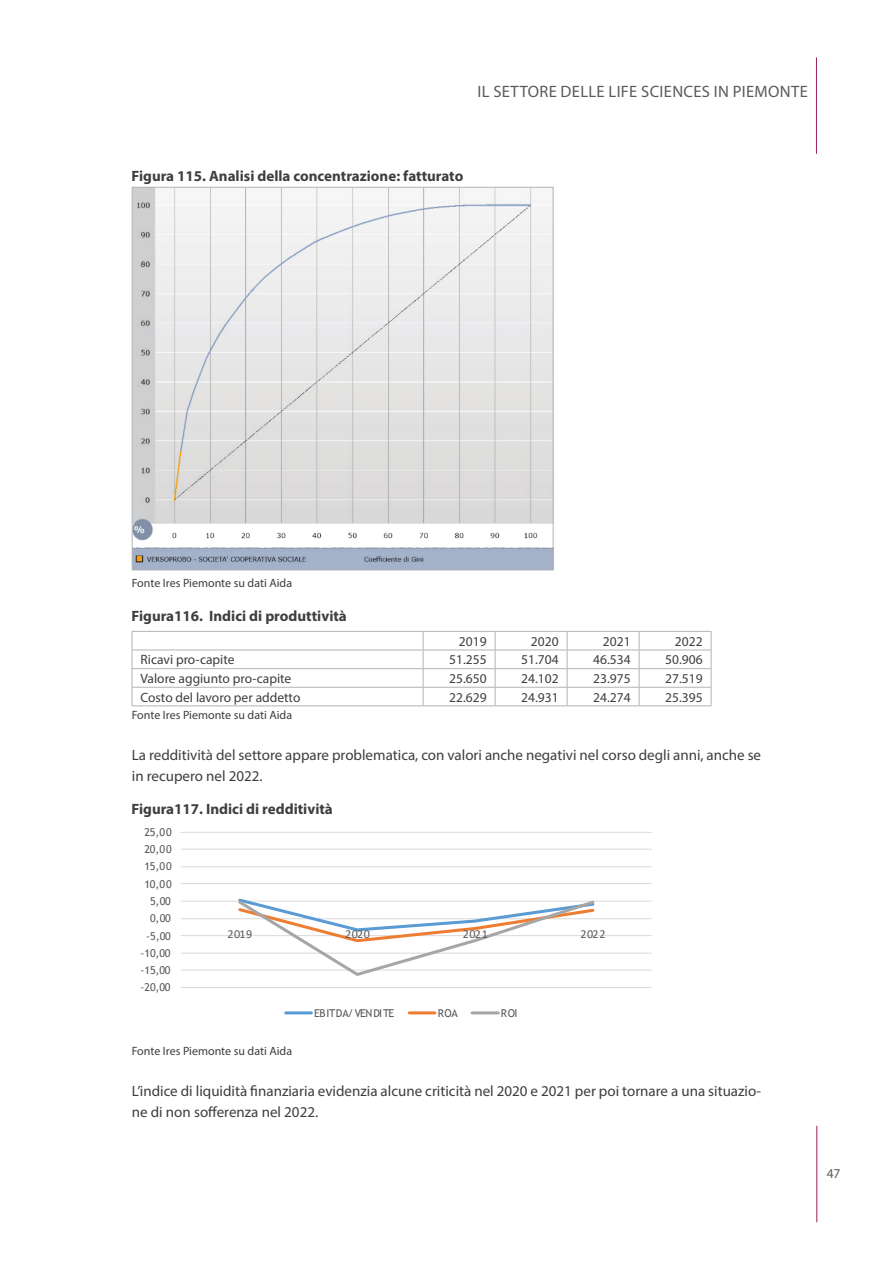
<style>
.page{position:relative;width:893px;height:1263px;background:#fff}
.page>*{position:absolute;margin:0;border:0;box-sizing:border-box;transform-origin:0 0}
.t1{font:16.5px "Myriad Pro";letter-spacing:.02em;color:#595a5b}
.Testo{font:15px/20.5px "Myriad Pro";color:#3e3e40}
.Titolo_tabella_figur{font:700 15px "Myriad Pro";color:#3e3e40}
.Testo_cella{font:13.5px "Myriad Pro";color:#3e3e40}
.Testo_colonna{font:13.5px "Myriad Pro";color:#3e3e40}
.t2{font:13.5px "Myriad Pro";color:#595a5b}
.t3{font:12.15px "Calibri";letter-spacing:.05em;color:#5b5a5a}
.Fonte{font:12px "Myriad Pro";color:#3e3e40}
.t4{font:10.8px "Trebuchet MS";letter-spacing:-.025em;color:#5b5a5a}
</style>
<div class="page">
<hr style="left:816px;top:1126px;width:1px;height:96px;background:#9b1f5a">
<hr style="left:816px;top:57px;width:1px;height:97px;background:#9b1f5a">
<img style="left:134px;top:189px;width:417px;height:379px">
<hr style="left:132px;top:631px;width:291px;height:1px;background:#b2b4b6">
<hr style="left:423px;top:631px;width:72px;height:1px;background:#b2b4b6">
<hr style="left:495px;top:631px;width:72px;height:1px;background:#b2b4b6">
<hr style="left:567px;top:631px;width:72px;height:1px;background:#b2b4b6">
<hr style="left:639px;top:631px;width:72px;height:1px;background:#b2b4b6">
<hr style="left:132px;top:650px;width:291px;height:1px;background:#b2b4b6">
<hr style="left:423px;top:650px;width:72px;height:1px;background:#b2b4b6">
<hr style="left:495px;top:650px;width:72px;height:1px;background:#b2b4b6">
<hr style="left:567px;top:650px;width:72px;height:1px;background:#b2b4b6">
<hr style="left:639px;top:650px;width:72px;height:1px;background:#b2b4b6">
<hr style="left:132px;top:668px;width:291px;height:1px;background:#b2b4b6">
<hr style="left:423px;top:668px;width:72px;height:1px;background:#b2b4b6">
<hr style="left:495px;top:668px;width:72px;height:1px;background:#b2b4b6">
<hr style="left:567px;top:668px;width:72px;height:1px;background:#b2b4b6">
<hr style="left:639px;top:668px;width:72px;height:1px;background:#b2b4b6">
<hr style="left:132px;top:687px;width:291px;height:1px;background:#b2b4b6">
<svg style="left:132px;top:632px;width:1px;height:74px"></svg>
<hr style="left:423px;top:687px;width:72px;height:1px;background:#b2b4b6">
<svg style="left:423px;top:631px;width:1px;height:75px"></svg>
<hr style="left:495px;top:687px;width:72px;height:1px;background:#b2b4b6">
<svg style="left:495px;top:631px;width:1px;height:75px"></svg>
<hr style="left:567px;top:687px;width:72px;height:1px;background:#b2b4b6">
<svg style="left:567px;top:631px;width:1px;height:75px"></svg>
<hr style="left:639px;top:687px;width:72px;height:1px;background:#b2b4b6">
<svg style="left:639px;top:631px;width:1px;height:75px"></svg>
<svg style="left:711px;top:631px;width:1px;height:75px"></svg>
<hr style="left:132px;top:706px;width:291px;height:1px;background:#b2b4b6">
<hr style="left:423px;top:706px;width:72px;height:1px;background:#b2b4b6">
<hr style="left:495px;top:706px;width:72px;height:1px;background:#b2b4b6">
<hr style="left:567px;top:706px;width:72px;height:1px;background:#b2b4b6">
<hr style="left:639px;top:706px;width:72px;height:1px;background:#b2b4b6">
<hr style="left:181px;top:987px;width:471px;height:1px;background:#dadada">
<hr style="left:181px;top:969px;width:471px;height:1px;background:#dadada">
<hr style="left:181px;top:953px;width:471px;height:1px;background:#dadada">
<hr style="left:181px;top:935px;width:471px;height:1px;background:#dadada">
<hr style="left:181px;top:901px;width:471px;height:1px;background:#dadada">
<hr style="left:181px;top:883px;width:471px;height:1px;background:#dadada">
<hr style="left:181px;top:866px;width:471px;height:1px;background:#dadada">
<hr style="left:181px;top:849px;width:471px;height:1px;background:#dadada">
<hr style="left:181px;top:832px;width:471px;height:1px;background:#dadada">
<hr style="left:181px;top:918px;width:471px;height:1px;background:#dadada">
<svg style="left:236px;top:898px;width:361px;height:78px"></svg>
<hr style="left:286px;top:1011px;width:25px;height:3px;background:#5b9bd4">
<hr style="left:409px;top:1011px;width:26px;height:3px;background:#ee7d31">
<hr style="left:472px;top:1011px;width:26px;height:3px;background:#a6a6a6">
<p class="t1" style="left:477px;top:82px;width:332px">IL SETTORE DELLE LIFE SCIENCES IN PIEMONTE</p>
<p class="Titolo_tabella_figur" style="left:132px;top:166px;width:333px">Figura 115. Analisi della concentrazione: fatturato</p>
<p class="Fonte" style="left:132px;top:576px;width:162px">Fonte Ires Piemonte su dati Aida</p>
<p class="Titolo_tabella_figur" style="left:132px;top:606px;width:217px">Figura116. Indici di produttività</p>
<p class="Testo_cella" style="left:459px;top:633px;width:29px">2019</p>
<p class="Testo_cella" style="left:531px;top:633px;width:29px">2020</p>
<p class="Testo_cella" style="left:603px;top:633px;width:29px">2021</p>
<p class="Testo_cella" style="left:675px;top:633px;width:29px">2022</p>
<p class="Testo_colonna" style="left:141px;top:651px;width:96px">Ricavi pro-capite</p>
<p class="Testo_cella" style="left:449px;top:651px;width:39px">51.255</p>
<p class="Testo_cella" style="left:521px;top:651px;width:39px">51.704</p>
<p class="Testo_cella" style="left:593px;top:651px;width:39px">46.534</p>
<p class="Testo_cella" style="left:665px;top:651px;width:39px">50.906</p>
<p class="Testo_colonna" style="left:141px;top:670px;width:152px">Valore aggiunto pro-capite</p>
<p class="Testo_cella" style="left:449px;top:670px;width:39px">25.650</p>
<p class="Testo_cella" style="left:521px;top:670px;width:39px">24.102</p>
<p class="Testo_cella" style="left:593px;top:670px;width:39px">23.975</p>
<p class="Testo_cella" style="left:665px;top:670px;width:39px">27.519</p>
<p class="Testo_colonna" style="left:141px;top:689px;width:161px">Costo del lavoro per addetto</p>
<p class="Testo_cella" style="left:449px;top:689px;width:39px">22.629</p>
<p class="Testo_cella" style="left:521px;top:689px;width:39px">24.931</p>
<p class="Testo_cella" style="left:593px;top:689px;width:39px">24.274</p>
<p class="Testo_cella" style="left:665px;top:689px;width:39px">25.395</p>
<p class="Fonte" style="left:132px;top:708px;width:162px">Fonte Ires Piemonte su dati Aida</p>
<p class="Testo" style="left:132px;top:745px;width:631px">La redditività del settore appare problematica, con valori anche negativi nel corso degli anni, anche se in recupero nel 2022.</p>
<p class="Titolo_tabella_figur" style="left:132px;top:799px;width:203px">Figura117. Indici di redditività</p>
<p class="t4" style="left:145px;top:825px;width:29px">25,00</p>
<p class="t4" style="left:145px;top:843px;width:29px">20,00</p>
<p class="t4" style="left:145px;top:860px;width:29px">15,00</p>
<p class="t4" style="left:145px;top:877px;width:29px">10,00</p>
<p class="t4" style="left:150px;top:894px;width:22px">5,00</p>
<p class="t4" style="left:150px;top:912px;width:22px">0,00</p>
<p class="t4" style="left:146px;top:929px;width:26px">-5,00</p>
<p class="t4" style="left:141px;top:946px;width:31px">-10,00</p>
<p class="t4" style="left:141px;top:964px;width:31px">-15,00</p>
<p class="t4" style="left:141px;top:981px;width:31px">-20,00</p>
<p class="t3" style="left:227px;top:926px;width:27px">2019</p>
<p class="t3" style="left:345px;top:926px;width:27px">2020</p>
<p class="t3" style="left:463px;top:926px;width:27px">2021</p>
<p class="t3" style="left:580px;top:926px;width:27px">2022</p>
<p class="t4" style="left:314px;top:1006px;width:82px">EBITDA/VENDITE</p>
<p class="t4" style="left:438px;top:1006px;width:21px">ROA</p>
<p class="t4" style="left:501px;top:1006px;width:18px">ROI</p>
<p class="Fonte" style="left:132px;top:1044px;width:162px">Fonte Ires Piemonte su dati Aida</p>
<p class="Testo" style="left:132px;top:1081px;width:631px">L’indice di liquidità finanziaria evidenzia alcune criticità nel 2020 e 2021 per poi tornare a una situazio&shy;ne di non sofferenza nel 2022.</p>
<p class="t2" style="left:827px;top:1165px;width:15px">47</p>
</div>
